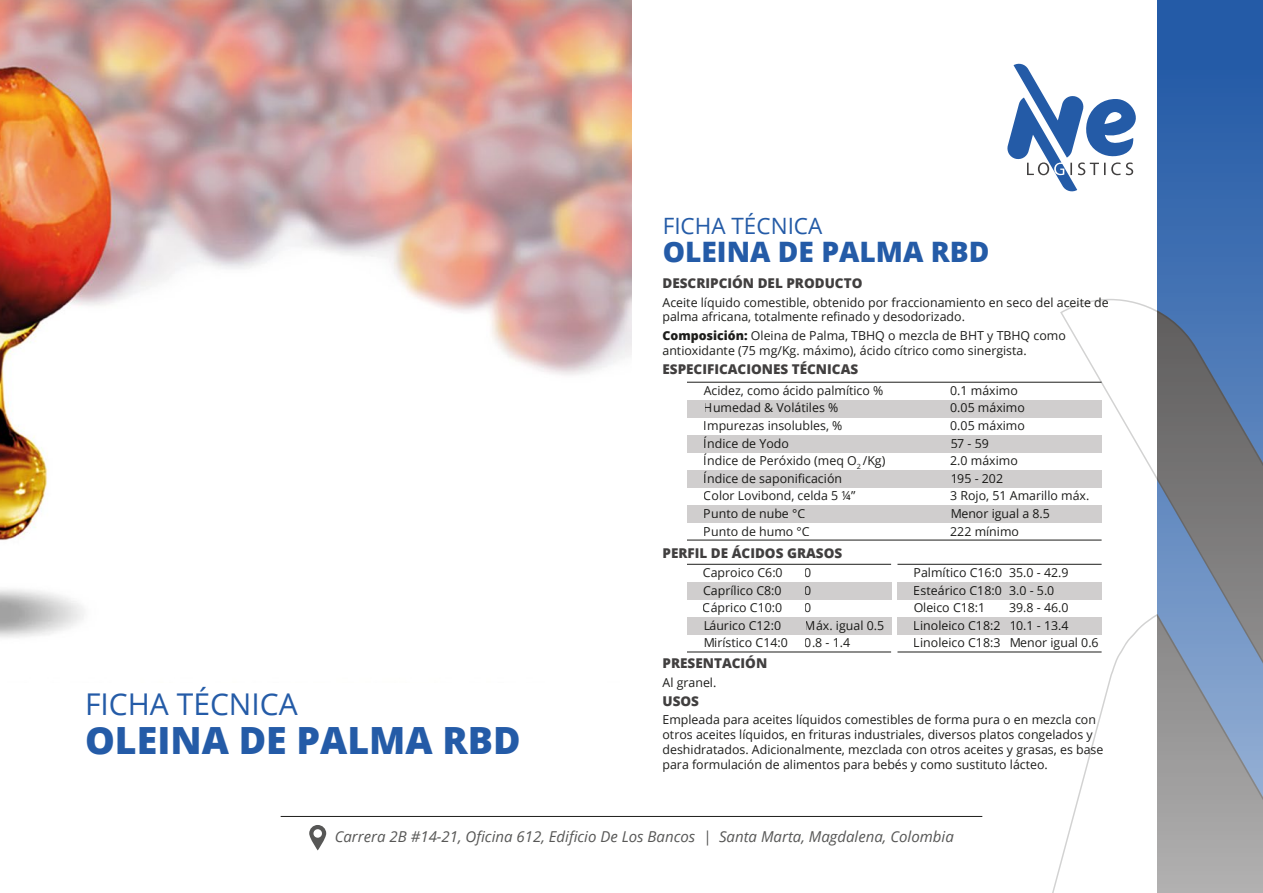
<style>
.page{position:relative;width:1263px;height:893px;background:#fff}
.page>*{position:absolute;margin:0;border:0;box-sizing:border-box;transform-origin:0 0}
.t1{font:800 37.5px "Open Sans";color:#245ba7}
.t2{font:30px "Open Sans";color:#245ba7}
.t3{font:800 28.2px "Open Sans";color:#245ba7}
.t4{font:22.5px "Open Sans";color:#245ba7}
.t5{font:italic 15px "Open Sans";color:#575756}
.t6{font:800 13.5px "Open Sans";color:#413f3f}
.t7{font:12.3px/17.5px "Open Sans";color:#1d1d1b}
.s1{font-weight:800}
</style>
<div class="page">
<svg style="left:1007px;top:63px;width:129px;height:129px"></svg>
<svg style="left:1157px;top:0;width:106px;height:285px"></svg>
<svg style="left:1157px;top:285px;width:106px;height:14px"></svg>
<svg style="left:1060px;top:299px;width:203px;height:315px"></svg>
<svg style="left:1003px;top:614px;width:260px;height:279px"></svg>
<svg style="left:309px;top:825px;width:17px;height:25px"></svg>
<div style="left:313px;top:829px;width:9px;height:9px;background:#fff;border-radius:50%"></div>
<hr style="left:281px;top:816px;width:701px;height:1px;background:#1d1d1b">
<img style="left:0;top:0;width:631px;height:638px">
<div style="left:687px;top:505px;width:414px;height:17px;background:#d0cece"></div>
<div style="left:687px;top:470px;width:414px;height:17px;background:#d0cece"></div>
<div style="left:687px;top:435px;width:414px;height:17px;background:#d0cece"></div>
<div style="left:687px;top:400px;width:414px;height:17px;background:#d0cece"></div>
<hr style="left:687px;top:382px;width:414px;height:1px;background:#1d1d1b">
<hr style="left:687px;top:540px;width:414px;height:1px;background:#1d1d1b">
<div style="left:687px;top:617px;width:204px;height:17px;background:#d0cece"></div>
<div style="left:687px;top:582px;width:204px;height:17px;background:#d0cece"></div>
<hr style="left:687px;top:564px;width:204px;height:1px;background:#1d1d1b">
<hr style="left:687px;top:652px;width:204px;height:1px;background:#1d1d1b">
<div style="left:897px;top:617px;width:204px;height:17px;background:#d0cece"></div>
<div style="left:897px;top:582px;width:204px;height:17px;background:#d0cece"></div>
<hr style="left:897px;top:564px;width:204px;height:1px;background:#1d1d1b">
<hr style="left:897px;top:652px;width:204px;height:1px;background:#1d1d1b">
<h3 class="t4" style="left:663px;top:210px;width:161px">FICHA TÉCNICA</h3>
<h3 class="t3" style="left:663px;top:230px;width:328px">OLEINA DE PALMA RBD</h3>
<p class="t6" style="left:662px;top:273px;width:201px">DESCRIPCIÓN DEL PRODUCTO</p>
<p class="t7" style="left:662px;top:294px;width:448px;line-height:14.9px">Aceite líquido comestible, obtenido por fraccionamiento en seco del aceite de palma africana, totalmente refinado y desodorizado.</p>
<p class="t7" style="left:662px;top:327px;width:405px;line-height:14.9px"><span class="s1">Composición:</span> Oleina de Palma, TBHQ o mezcla de BHT y TBHQ como antioxidante (75 mg/Kg. máximo), ácido cítrico como sinergista.</p>
<p class="t6" style="left:662px;top:359px;width:197px">ESPECIFICACIONES TÉCNICAS</p>
<h2 class="t2" style="left:85px;top:684px;width:214px">FICHA TÉCNICA</h2>
<h1 class="t1" style="left:85px;top:712px;width:437px">OLEINA DE PALMA RBD</h1>
<p class="t7" style="left:704px;top:381px;width:181px">Acidez, como ácido palmítico %</p>
<p class="t7" style="left:950px;top:381px;width:69px">0.1 máximo</p>
<p class="t7" style="left:704px;top:399px;width:183px">Humedad &amp; Volátiles %<br>Impurezas insolubles, %<br>Índice de Yodo<br>Índice de Peróxido (meq O<sub>2</sub> /Kg)<br>Índice de saponificación<br>Color Lovibond, celda 5 ¼”<br>Punto de nube °C<br>Punto de humo °C</p>
<p class="t7" style="left:950px;top:399px;width:141px">0.05 máximo<br>0.05 máximo<br>57 - 59<br>2.0 máximo<br>195 - 202<br>3 Rojo, 51 Amarillo máx.<br>Menor igual a 8.5<br>222 mínimo</p>
<p class="t6" style="left:662px;top:542px;width:181px">PERFIL DE ÁCIDOS GRASOS</p>
<p class="t7" style="left:703px;top:563px;width:81px">Caproico C6:0</p>
<p class="t7" style="left:805px;top:563px;width:9px">0</p>
<p class="t7" style="left:913px;top:563px;width:90px">Palmítico C16:0</p>
<p class="t7" style="left:1009px;top:563px;width:61px">35.0 - 42.9</p>
<p class="t7" style="left:703px;top:581px;width:86px">Caprílico C8:0<br>Cáprico C10:0<br>Láurico C12:0<br>Mirístico C14:0</p>
<p class="t7" style="left:805px;top:581px;width:81px">0<br>0<br>Máx. igual 0.5<br>0.8 - 1.4</p>
<p class="t7" style="left:913px;top:581px;width:90px">Esteárico C18:0<br>Oleico C18:1<br>Linoleico C18:2</p>
<p class="t7" style="left:914px;top:634px;width:88px">Linoleico C18:3</p>
<p class="t7" style="left:1009px;top:581px;width:61px">3.0 - 5.0<br>39.8 - 46.0<br>10.1 - 13.4</p>
<p class="t7" style="left:1009px;top:634px;width:91px">Menor igual 0.6</p>
<p class="t6" style="left:662px;top:653px;width:106px">PRESENTACIÓN</p>
<p class="t7" style="left:662px;top:673px;width:55px">Al granel.</p>
<p class="t6" style="left:662px;top:691px;width:38px">USOS</p>
<p class="t7" style="left:662px;top:712px;width:442px;line-height:14.9px">Empleada para aceites líquidos comestibles de forma pura o en mezcla con otros aceites líquidos, en frituras industriales, diversos platos congelados y deshidratados. Adicionalmente, mezclada con otros aceites y grasas, es base para formulación de alimentos para bebés y como sustituto lácteo.</p>
<p class="t5" style="left:335px;top:826px;width:620px">Carrera 2B #14-21, Oficina 612, Edificio De Los Bancos | Santa Marta, Magdalena, Colombia</p>
</div>
